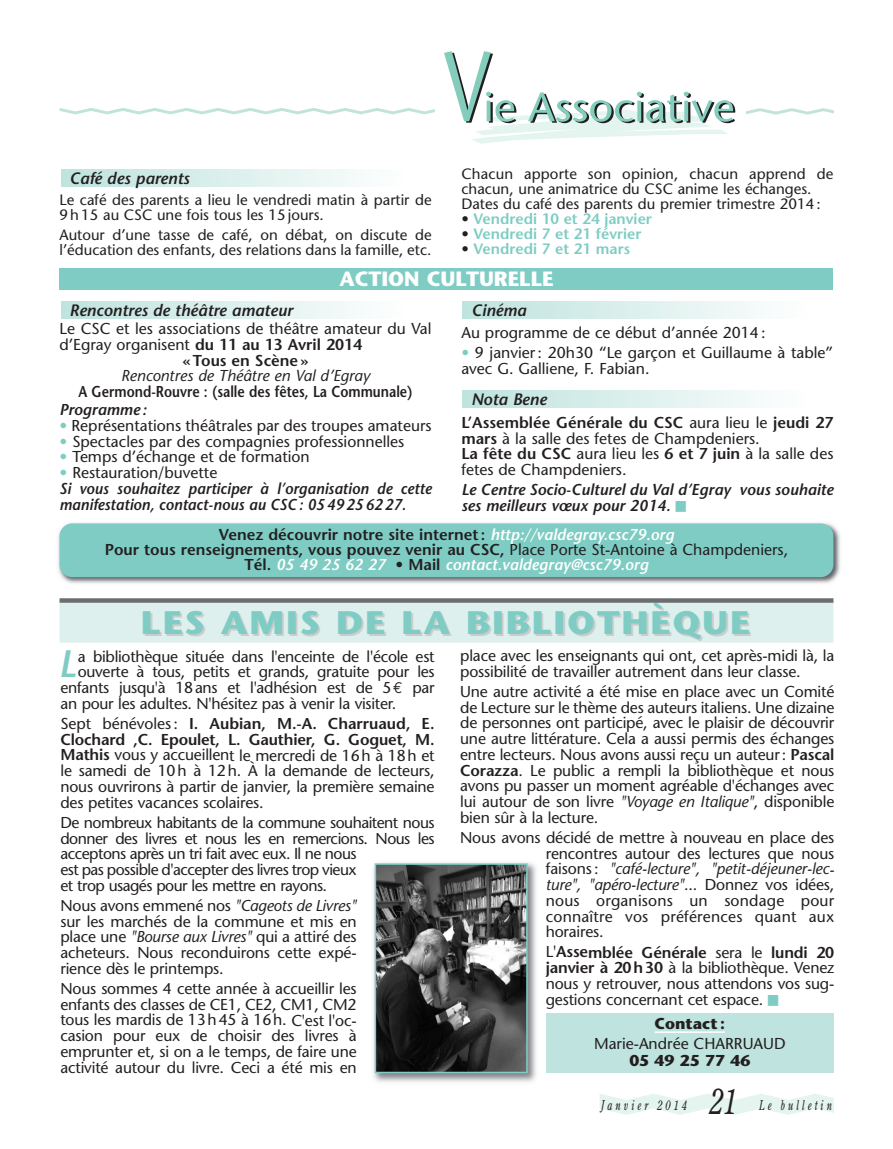
<style>
.page{position:relative;width:893px;height:1149px;background:#fff}
.page>*{position:absolute;margin:0;border:0;box-sizing:border-box;transform-origin:0 0}
.t1{font:italic 600 38.25px "Stone Sans";color:#7eccc3;scale:.95 1}
.t2{font:italic 36px "Century Old Style";color:#231f20;scale:.7 1}
.t3{font:700 32.55px "Stone Sans";letter-spacing:.05em;color:#7eccc3;scale:1.11 1}
.t4{font:700 20.7px "Stone Sans";color:#fff}
.t5{font:italic 600 16.5px "Stone Sans";color:#231f20}
.t6{font:15.75px/15.8px "Stone Sans";letter-spacing:-.01em;color:#231f20;text-align:justify}
.t7{font:15.75px/15.8px "Stone Sans";letter-spacing:-.035em;color:#231f20}
.t8{font:600 15.75px/15px "Stone Sans";color:#231f20;text-align:center}
.t9{font:italic 600 15.75px/15.8px "Stone Sans";color:#231f20;scale:.95 1}
.t10{font:italic 600 15.75px/15.8px "Stone Sans";color:#231f20}
.t11{font:600 15.75px "Stone Sans";color:#231f20;scale:.85 1}
.t12{font:italic 15.75px "Stone Sans";color:#231f20}
.t13{font:700 15.75px "Stone Sans";color:#231f20}
.t14{font:15px/15px "Stone Sans";color:#231f20}
.t15{font:600 15px "Stone Sans";color:#7eccc3}
.t16{font:italic 13.5px "Century Old Style";letter-spacing:.325em;color:#231f20;scale:.7 1}
.s1{color:#231f20}
.s2{font-weight:600}
.s3{font-weight:600;color:#7eccc3}
.s4{font-style:normal;color:#7eccc3}
.s5{font-weight:400;font-style:normal}
.s6{font-family:"Universal Newswith Comm Pi";font-weight:400;font-style:normal;font-size:13.5px;color:#7eccc3}
.s7{font-style:italic;color:#fff}
.s8{font-weight:400}
.s9{font-family:"Euro Mono"}
.s10{font-style:italic}
.s11{font-family:"Universal Newswith Comm Pi";font-size:13.5px;color:#7eccc3}
</style>
<div class="page">
<svg style="left:600px;top:1094px;width:233px;height:20px"></svg>
<svg style="left:60px;top:51px;width:773px;height:93px"></svg>
<div style="left:61px;top:301px;width:342px;height:17px;background:linear-gradient(to right,#bee3dd,#fcfefe)"></div>
<div style="left:463px;top:301px;width:342px;height:17px;background:linear-gradient(to right,#bee3dd,#fcfefe)"></div>
<div style="left:463px;top:390px;width:342px;height:17px;background:linear-gradient(to right,#bee3dd,#fcfefe)"></div>
<div style="left:60px;top:600px;width:773px;height:42px;background:#ddf0ed"></div>
<img style="left:373px;top:862px;width:163px;height:220px">
<img style="left:378px;top:866px;width:147px;height:203px">
<div style="left:375px;top:863px;width:153px;height:209px;border:2px solid #7eccc3"></div>
<div style="left:546px;top:1012px;width:288px;height:59px;background:#bfe3de"></div>
<hr style="left:655px;top:1031px;width:70px;height:1px;background:#fff">
<div style="left:61px;top:169px;width:342px;height:17px;background:linear-gradient(to right,#bee3dd,#fcfefe)"></div>
<img style="left:58px;top:523px;width:782px;height:61px">
<div style="left:60px;top:523px;width:773px;height:54px;background:#7eccc3;border-radius:13px"></div>
<div style="left:60px;top:268px;width:773px;height:21px;background:#7eccc3"></div>
<svg style="left:60px;top:598px;width:773px;height:4px;fill:#6c6d70"></svg>
<p class="t5" style="left:70px;top:171px;width:122px">Café des parents</p>
<p class="t14" style="left:60px;top:194px;width:374px">Le café des parents a lieu le vendredi matin à partir de<br>9h15 au CSC une fois tous les 15jours.</p>
<p class="t14" style="left:60px;top:228px;width:374px">Autour d’une tasse de café, on débat, on discute de l’éducation des enfants, des relations dans la famille, etc.</p>
<p class="t14" style="left:461px;top:167px;width:374px">Chacun apporte son opinion, chacun apprend de chacun, une animatrice du CSC anime les échanges.<br>Dates du café des parents du premier trimestre 2014:</p>
<p class="t15" style="left:461px;top:212px;width:192px"><span class="s1">•</span> Vendredi 10 et 24 janvier</p>
<p class="t15" style="left:461px;top:227px;width:182px"><span class="s1">•</span> Vendredi 7 et 21 février</p>
<p class="t15" style="left:461px;top:242px;width:170px"><span class="s1">•</span> Vendredi 7 et 21 mars</p>
<h3 class="t4" style="left:339px;top:270px;width:216px">ACTION CULTURELLE</h3>
<p class="t5" style="left:70px;top:304px;width:225px">Rencontres de théâtre amateur</p>
<p class="t5" style="left:471px;top:304px;width:56px">Cinéma</p>
<p class="t6" style="left:60px;top:322px;width:374px">Le CSC et les associations de théâtre amateur du Val</p>
<p class="t6" style="left:60px;top:338px;width:304px">d’Egray organisent <span class="s2">du 11 au 13 Avril 2014</span></p>
<p class="t8" style="left:183px;top:354px;width:127px">«Tous en Scène »</p>
<p class="t12" style="left:121px;top:370px;width:250px">Rencontres de Théâtre en Val d’Egray</p>
<p class="t11" style="left:78px;top:385px;width:395px">A Germond-Rouvre : (salle des fêtes, La Communale)</p>
<p class="t10" style="left:60px;top:403px;width:89px">Programme :</p>
<p class="t6" style="left:60px;top:419px;width:374px"><span class="s3">•</span> Représentations théâtrales par des troupes amateurs</p>
<p class="t6" style="left:60px;top:435px;width:346px"><span class="s3">•</span> Spectacles par des compagnies professionnelles</p>
<p class="t6" style="left:60px;top:450px;width:252px"><span class="s3">•</span> Temps d’échange et de formation</p>
<p class="t9" style="left:60px;top:466px;width:393px"><span class="s4">•</span> <span class="s5">Restauration/buvette<br></span>Si vous souhaitez participer à l’organisation de cette manifestation, contact-nous au CSC: 0549256227.</p>
<p class="t6" style="left:461px;top:326px;width:306px">Au programme de ce début d’année 2014:</p>
<p class="t6" style="left:461px;top:346px;width:374px"><span class="s3">•</span> 9 janvier: 20h30 “Le garçon et Guillaume à table” avec G. Galliene, F. Fabian.</p>
<p class="t6" style="left:461px;top:416px;width:374px;text-align:left"><span class="s2">L’Assemblée Générale du CSC</span> aura lieu le <span class="s2">jeudi 27 mars</span> à la salle des fetes de Champdeniers.<br><span class="s2">La fête du CSC</span> aura lieu les <span class="s2">6 et 7 juin</span> à la salle des fetes de Champdeniers.</p>
<p class="t10" style="left:461px;top:483px;width:374px">Le Centre Socio-Culturel du Val d’Egray vous souhaite ses meilleurs vœux pour 2014. <span class="s6">-</span></p>
<p class="t5" style="left:471px;top:393px;width:77px">Nota Bene</p>
<p class="t8" style="left:105px;top:529px;width:685px">Venez découvrir notre site internet: <span class="s7">http://valdegray.csc79.org<br></span>Pour tous renseignements, vous pouvez venir au CSC, <span class="s8">Place Porte St-Antoine à Champdeniers,<br></span>Tél. <span class="s7">05 49 25 62 27</span> • Mail <span class="s7">contact.valdegray@csc79.org</span></p>
<h3 class="t3" style="left:141px;top:610px;width:550px">LES AMIS DE LA BIBLIOTHÈQUE</h3>
<h1 class="t1" style="left:59px;top:649px;width:20px">L</h1>
<p class="t6" style="left:78px;top:649px;width:358px">a bibliothèque située dans l'enceinte de l'école est</p>
<p class="t6" style="left:78px;top:665px;width:358px">ouverte à tous, petits et grands, gratuite pour les</p>
<p class="t6" style="left:60px;top:681px;width:376px">enfants jusqu'à 18ans et l'adhésion est de 5<span class="s9">€</span> par</p>
<p class="t6" style="left:60px;top:697px;width:337px">an pour les adultes. N'hésitez pas à venir la visiter.</p>
<p class="t6" style="left:60px;top:717px;width:376px">Sept bénévoles: <span class="s2">I. Aubian, M.-A. Charruaud, E.<br>Clochard ,C. Epoulet, L. Gauthier, G. Goguet, M.<br>Mathis</span> vous y accueillent le mercredi de 16h à 18h et le samedi de 10h à 12h. À la demande de lecteurs, nous ouvrirons à partir de janvier, la première semaine des petites vacances scolaires.</p>
<p class="t7" style="left:60px;top:815px;width:376px">De nombreux habitants de la commune souhaitent nous donner des livres et nous les en remercions. Nous les acceptons après un tri fait avec eux. Il ne nous<br>est pas possible d'accepter des livres trop vieux<br>et trop usagés pour les mettre en rayons.</p>
<p class="t6" style="left:60px;top:898px;width:298px">Nous avons emmené nos <span class="s10">"Cageots de Livres" </span>sur les marchés de la commune et mis en place une <span class="s10">"Bourse aux Livres"</span> qui a attiré des acheteurs. Nous reconduirons cette expé&shy;rience dès le printemps.</p>
<p class="t6" style="left:60px;top:981px;width:298px">Nous sommes 4 cette année à accueillir les enfants des classes de CE1, CE2, CM1, CM2 tous les mardis de 13h45 à 16h. C'est l'oc&shy;casion pour eux de choisir des livres à emprunter et, si on a le temps, de faire une activité autour du livre. Ceci a été mis en</p>
<p class="t6" style="left:460px;top:649px;width:376px">place avec les enseignants qui ont, cet après-midi là, la possibilité de travailler autrement dans leur classe.</p>
<p class="t6" style="left:460px;top:685px;width:376px">Une autre activité a été mise en place avec un Comité de Lecture sur le thème des auteurs italiens. Une dizaine de personnes ont participé, avec le plaisir de découvrir une autre littérature. Cela a aussi permis des échanges entre lecteurs. Nous avons aussi reçu un auteur: <span class="s2">Pascal Corazza</span>. Le public a rempli la bibliothèque et nous avons pu passer un moment agréable d'échanges avec lui autour de son livre <span class="s10">"Voyage en Italique"</span>, disponible bien sûr à la lecture.</p>
<p class="t6" style="left:546px;top:831px;width:290px;text-indent:-86px">Nous avons décidé de mettre à nouveau en place des rencontres autour des lectures que nous faisons: <span class="s10">"café-lecture", "petit-déjeuner-lec&shy;ture", "apéro-lecture"</span>... Donnez vos idées, nous organisons un sondage pour connaître vos préférences quant aux horaires.</p>
<p class="t6" style="left:546px;top:945px;width:290px">L'<span class="s2">Assemblée Générale</span> sera le <span class="s2">lundi 20 janvier à 20h30</span> à la bibliothèque. Venez nous y retrouver, nous attendons vos sug&shy;gestions concernant cet espace. <span class="s11">-</span></p>
<p class="t13" style="left:655px;top:1017px;width:72px">Contact :</p>
<p class="t6" style="left:594px;top:1036px;width:193px">Marie-Andrée CHARRUAUD</p>
<p class="t13" style="left:629px;top:1053px;width:123px">05 49 25 77 46</p>
<p class="t16" style="left:601px;top:1096px;width:124px">Janvier 2014</p>
<h2 class="t2" style="left:709px;top:1080px;width:40px">21</h2>
<p class="t16" style="left:759px;top:1096px;width:105px">Le bulletin</p>
</div>
